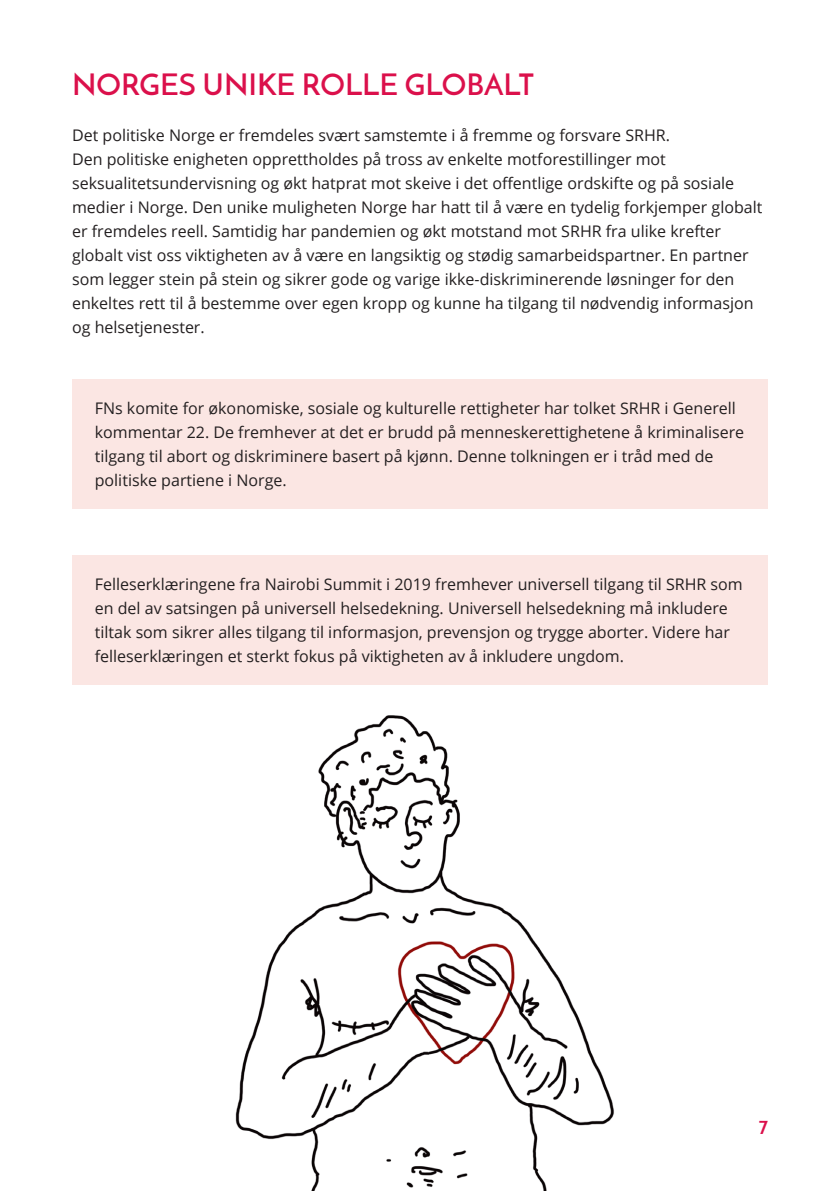
<style>
.page{position:relative;width:840px;height:1191px;background:#fff}
.page>*{position:absolute;margin:0;border:0;box-sizing:border-box;transform-origin:0 0}
.Overskrift_1{font:600 30px "Josefin Sans";color:#db104b}
.Overskrift_1-2{font:700 20px "Josefin Sans";color:#db104b}
.Brød{font:16px/24px "Open Sans";color:#231f20}
</style>
<div class="page">
<img style="left:235px;top:715px;width:379px;height:476px">
<div style="left:72px;top:379px;width:695px;height:130px;background:#fbe6e3"></div>
<div style="left:72px;top:555px;width:695px;height:130px;background:#fbe6e3"></div>
<p class="Overskrift_1" style="left:72px;top:65px;width:463px">NORGES UNIKE ROLLE GLOBALT</p>
<p class="Brød" style="left:72px;top:123px;width:691px">Det politiske Norge er fremdeles svært samstemte i å fremme og forsvare SRHR.<br>Den politiske enigheten opprettholdes på tross av enkelte motforestillinger mot seksualitetsundervisning og økt hatprat mot skeive i det offentlige ordskifte og på sosiale medier i Norge. Den unike muligheten Norge har hatt til å være en tydelig forkjemper globalt er fremdeles reell. Samtidig har pandemien og økt motstand mot SRHR fra ulike krefter globalt vist oss viktigheten av å være en langsiktig og stødig samarbeidspartner. En partner som legger stein på stein og sikrer gode og varige ikke-diskriminerende løsninger for den enkeltes rett til å bestemme over egen kropp og kunne ha tilgang til nødvendig informasjon og helsetjenester.</p>
<p class="Brød" style="left:95px;top:396px;width:650px">FNs komite for økonomiske, sosiale og kulturelle rettigheter har tolket SRHR i Generell kommentar 22. De fremhever at det er brudd på menneskerettighetene å kriminalisere tilgang til abort og diskriminere basert på kjønn. Denne tolkningen er i tråd med de politiske partiene i Norge.</p>
<p class="Brød" style="left:95px;top:572px;width:649px">Felleserklæringene fra Nairobi Summit i 2019 fremhever universell tilgang til SRHR som en del av satsingen på universell helsedekning. Universell helsedekning må inkludere tiltak som sikrer alles tilgang til informasjon, prevensjon og trygge aborter. Videre har felleserklæringen et sterkt fokus på viktigheten av å inkludere ungdom.</p>
<p class="Overskrift_1-2" style="left:758px;top:1114px;width:11px">7</p>
</div>
